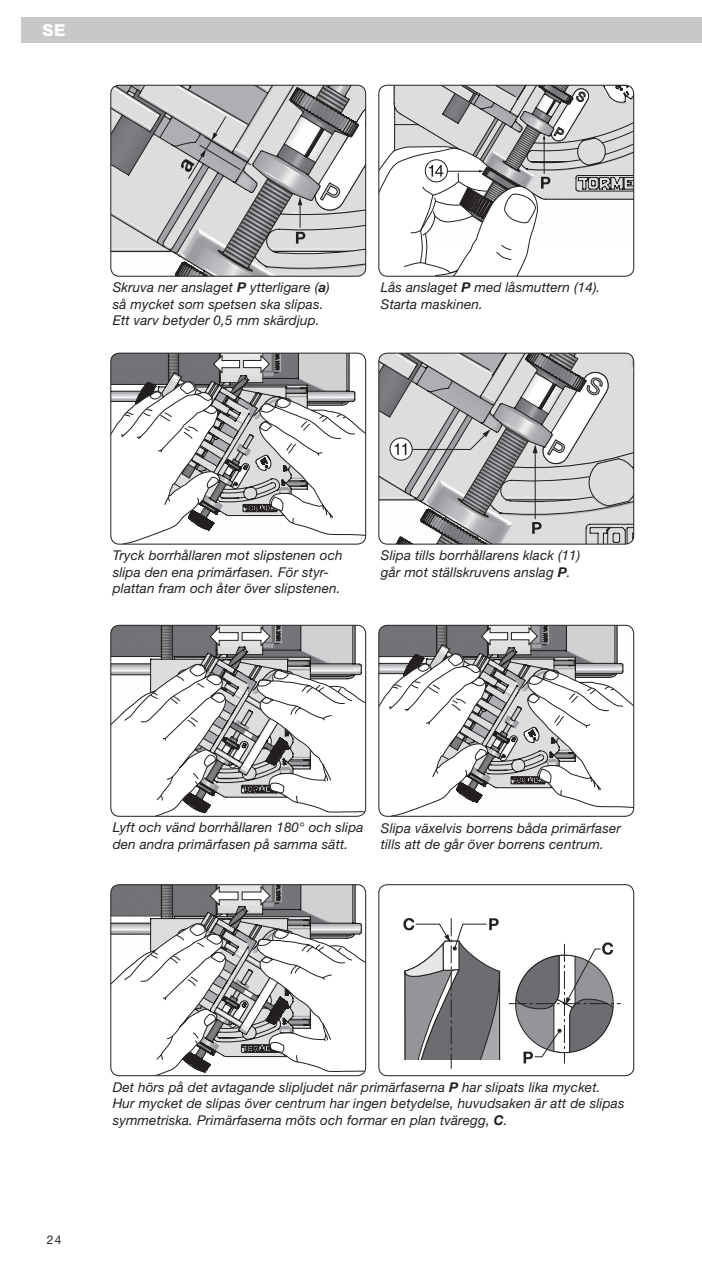
<style>
.page{position:relative;width:702px;height:1263px;background:#fff}
.page>*{position:absolute;margin:0;border:0;box-sizing:border-box;transform-origin:0 0}
.t1{font:800 16.5px "Helvetica Neue LT Std";color:#fff}
.t2{font:italic 13.5px/16.5px "Helvetica Neue LT Std";letter-spacing:.01em;color:#231f20}
.t3{font:12px "Helvetica Neue LT Std";color:#231f20}
.s1{font-weight:700}
</style>
<div class="page">
<div style="left:21px;top:17px;width:681px;height:26px;background:#c7c8ca"></div>
<svg style="left:111px;top:353px;width:244px;height:164px;background:#9a9a9c"></svg>
<svg style="left:213px;top:355px;width:57px;height:18px"></svg>
<svg style="left:259px;top:398px;width:106px;height:146px"></svg>
<svg style="left:111px;top:381px;width:109px;height:163px"></svg>
<svg style="left:231px;top:463px;width:18px;height:26px"></svg>
<div style="left:111px;top:353px;width:255px;height:191px;border:1px solid #231f20;border-radius:9px"></div>
<svg style="left:610px;top:353px;width:23px;height:191px;background:#d2d3d5"></svg>
<svg style="left:379px;top:353px;width:231px;height:191px"></svg>
<svg style="left:390px;top:438px;width:22px;height:22px"></svg>
<div style="left:389px;top:438px;width:23px;height:22px;border:1px solid #231f20;border-radius:50%"></div>
<svg style="left:394px;top:355px;width:214px;height:187px;background:#bbbcbe"></svg>
<div style="left:378px;top:353px;width:256px;height:191px;border:1px solid #231f20;border-radius:9px"></div>
<svg style="left:380px;top:85px;width:253px;height:115px;background:#c3c3c5"></svg>
<svg style="left:379px;top:88px;width:210px;height:188px"></svg>
<div style="left:378px;top:85px;width:256px;height:191px;border:1px solid #231f20;border-radius:9px"></div>
<svg style="left:111px;top:885px;width:250px;height:173px;background:#969698"></svg>
<svg style="left:210px;top:886px;width:60px;height:20px"></svg>
<svg style="left:256px;top:930px;width:109px;height:146px"></svg>
<svg style="left:111px;top:923px;width:137px;height:153px"></svg>
<div style="left:111px;top:884px;width:255px;height:192px;border:1px solid #231f20;border-radius:9px"></div>
<svg style="left:111px;top:85px;width:254px;height:191px;background:#bababc"></svg>
<svg style="left:180px;top:116px;width:71px;height:57px;background:#b0b1b3"></svg>
<svg style="left:296px;top:197px;width:9px;height:47px"></svg>
<svg style="left:315px;top:105px;width:49px;height:105px"></svg>
<div style="left:111px;top:85px;width:255px;height:191px;border:1px solid #231f20;border-radius:9px"></div>
<svg style="left:111px;top:625px;width:250px;height:173px;background:#959597"></svg>
<svg style="left:210px;top:627px;width:60px;height:19px"></svg>
<svg style="left:256px;top:670px;width:109px;height:146px"></svg>
<svg style="left:111px;top:664px;width:137px;height:152px"></svg>
<div style="left:111px;top:625px;width:255px;height:191px;border:1px solid #231f20;border-radius:9px"></div>
<svg style="left:379px;top:625px;width:244px;height:164px;background:#999a9c"></svg>
<svg style="left:481px;top:627px;width:57px;height:19px"></svg>
<svg style="left:527px;top:670px;width:106px;height:146px"></svg>
<svg style="left:379px;top:653px;width:109px;height:163px"></svg>
<svg style="left:499px;top:735px;width:18px;height:26px"></svg>
<div style="left:378px;top:625px;width:256px;height:191px;border:1px solid #231f20;border-radius:9px"></div>
<svg style="left:403px;top:918px;width:97px;height:151px"></svg>
<svg style="left:508px;top:942px;width:113px;height:121px"></svg>
<div style="left:378px;top:884px;width:256px;height:192px;border:1px solid #231f20;border-radius:9px"></div>
<p class="t1" style="left:43px;top:20px;width:24px">SE</p>
<p class="t2" style="left:113px;top:279px;width:218px">Skruva ner anslaget <span class="s1">P</span> ytterligare (<span class="s1">a</span>) så mycket som spetsen ska slipas.<br>Ett varv betyder 0,5 mm skärdjup.</p>
<p class="t2" style="left:381px;top:279px;width:221px">Lås anslaget <span class="s1">P</span> med låsmuttern (14).<br>Starta maskinen.</p>
<p class="t2" style="left:113px;top:547px;width:231px">Tryck borrhållaren mot slipstenen och slipa den ena primärfasen. För styr&shy;plattan fram och åter över slipstenen.</p>
<p class="t2" style="left:381px;top:547px;width:201px">Slipa tills borrhållarens klack (11) går mot ställskruvens anslag <span class="s1">P</span>.</p>
<p class="t2" style="left:113px;top:819px;width:252px">Lyft och vänd borrhållaren 180° och slipa den andra primärfasen på samma sätt.</p>
<p class="t2" style="left:381px;top:819px;width:241px">Slipa växelvis borrens båda primärfaser tills att de går över borrens centrum.</p>
<p class="t3" style="left:47px;top:1232px;width:16px">24</p>
<p class="t2" style="left:113px;top:1078px;width:513px">Det hörs på det avtagande slipljudet när primärfaserna <span class="s1">P</span> har slipats lika mycket.<br>Hur mycket de slipas över centrum har ingen betydelse, huvudsaken är att de slipas symmetriska. Primärfaserna möts och formar en plan tväregg, <span class="s1">C</span>.</p>
</div>
